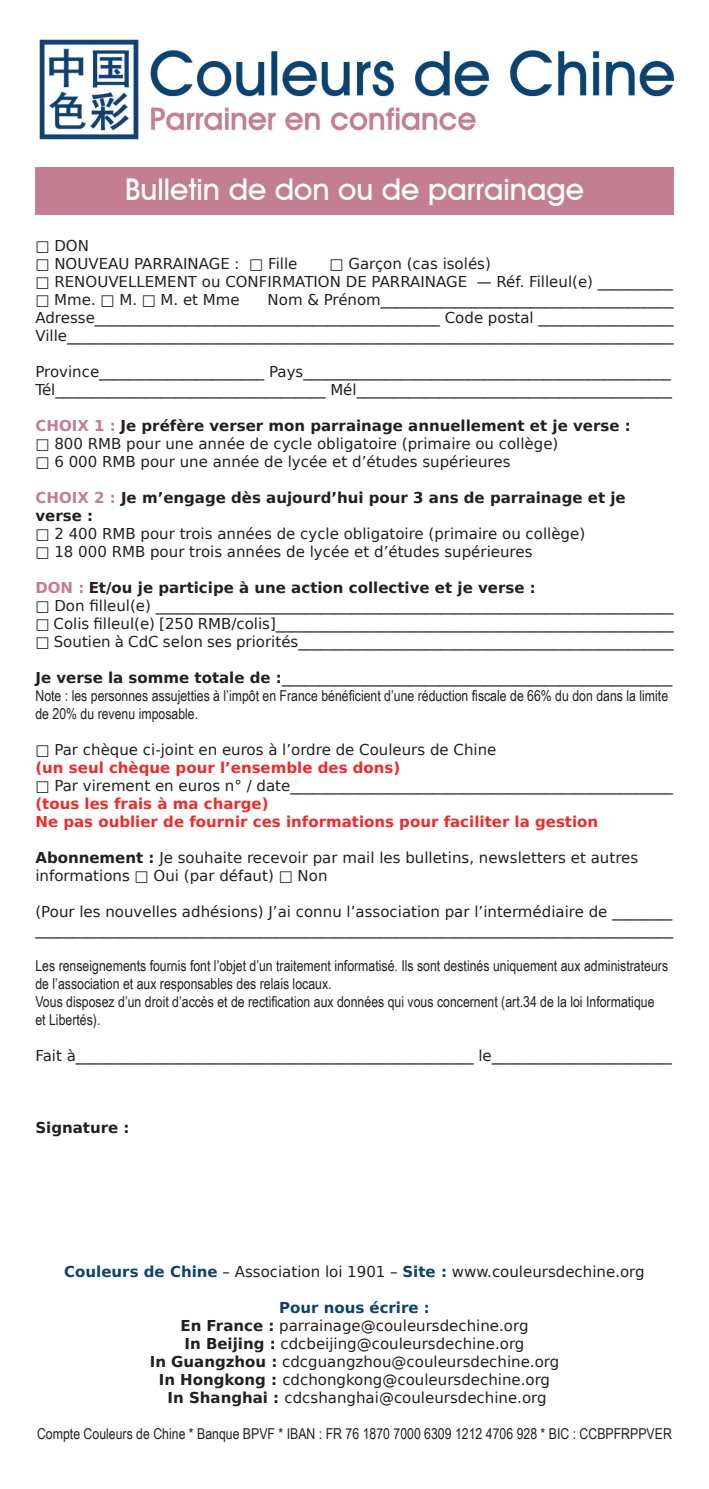
<style>
.page{position:relative;width:709px;height:1489px;background:#fff}
.page>*{position:absolute;margin:0;border:0;box-sizing:border-box;transform-origin:0 0}
.t1{font:500 30px "Avant Garde IT Cby BT";color:#fff}
.t2{font:15px/18px "DejaVu Sans";color:#231f20}
.t3{font:15px/18px "Arial Narrow";color:#231f20}
.t4{font:700 15px/18px "DejaVu Sans";color:#231f20}
.t5{font:700 15px/18px "DejaVu Sans";color:#ee2a2b}
.s1{color:#c37e91}
.s2{font-weight:700}
.s3{font-weight:700;color:#0e416c}
</style>
<div class="page">
<img style="left:39px;top:39px;width:634px;height:101px">
<div style="left:35px;top:167px;width:638px;height:48px;background:#c37e91"></div>
<h1 class="t1" style="left:125px;top:171px;width:460px">Bulletin de don ou de parrainage</h1>
<p class="t2" style="left:35px;top:236px;width:55px">□ DON</p>
<p class="t2" style="left:35px;top:254px;width:263px">□ NOUVEAU PARRAINAGE : □ Fille</p>
<p class="t2" style="left:329px;top:254px;width:163px">□ Garçon (cas isolés)</p>
<p class="t2" style="left:35px;top:272px;width:639px">□ RENOUVELLEMENT ou CONFIRMATION DE PARRAINAGE — Réf. Filleul(e) __________</p>
<p class="t2" style="left:35px;top:290px;width:206px">□ Mme. □ M. □ M. et Mme</p>
<p class="t2" style="left:35px;top:290px;width:639px;text-align:justify;text-indent:232px">Nom &amp; Prénom_______________________________________ Adresse______________________________________________ Code postal __________________ Ville_________________________________________________________________________________</p>
<p class="t2" style="left:35px;top:362px;width:638px">Province______________________ Pays_________________________________________________<br>Tél____________________________________ Mél__________________________________________</p>
<p class="t4" style="left:35px;top:416px;width:597px"><span class="s1">CHOIX 1 :</span> Je préfère verser mon parrainage annuellement et je verse :</p>
<p class="t2" style="left:35px;top:434px;width:524px">□ 800 RMB pour une année de cycle obligatoire (primaire ou collège)</p>
<p class="t2" style="left:35px;top:452px;width:476px">□ 6 000 RMB pour une année de lycée et d’études supérieures</p>
<p class="t4" style="left:35px;top:488px;width:592px"><span class="s1">CHOIX 2 :</span> Je m’engage dès aujourd’hui pour 3 ans de parrainage et je verse :</p>
<p class="t2" style="left:35px;top:524px;width:551px">□ 2 400 RMB pour trois années de cycle obligatoire (primaire ou collège)</p>
<p class="t2" style="left:35px;top:542px;width:498px">□ 18 000 RMB pour trois années de lycée et d’études supérieures</p>
<p class="t4" style="left:35px;top:578px;width:502px"><span class="s1">DON :</span> Et/ou je participe à une action collective et je verse :</p>
<p class="t2" style="left:35px;top:596px;width:639px">□ Don filleul(e) _____________________________________________________________________</p>
<p class="t2" style="left:35px;top:614px;width:639px">□ Colis filleul(e) [250 RMB/colis]_____________________________________________________</p>
<p class="t2" style="left:35px;top:632px;width:639px">□ Soutien à CdC selon ses priorités__________________________________________________</p>
<p class="t2" style="left:35px;top:668px;width:638px"><span class="s2">Je verse la somme totale de :</span>____________________________________________________</p>
<p class="t3" style="left:35px;top:686px;width:634px">Note : les personnes assujetties à l’impôt en France bénéficient d’une réduction fiscale de 66% du don dans la limite de 20% du revenu imposable.</p>
<p class="t2" style="left:35px;top:740px;width:462px">□ Par chèque ci-joint en euros à l’ordre de Couleurs de Chine</p>
<p class="t5" style="left:35px;top:758px;width:366px">(un seul chèque pour l’ensemble des dons)</p>
<p class="t2" style="left:35px;top:776px;width:639px">□ Par virement en euros n° / date___________________________________________________</p>
<p class="t5" style="left:35px;top:794px;width:564px">(tous les frais à ma charge)<br>Ne pas oublier de fournir ces informations pour faciliter la gestion</p>
<p class="t2" style="left:35px;top:848px;width:604px"><span class="s2">Abonnement :</span> Je souhaite recevoir par mail les bulletins, newsletters et autres informations □ Oui (par défaut) □ Non</p>
<p class="t2" style="left:35px;top:902px;width:639px">(Pour les nouvelles adhésions) J’ai connu l’association par l’intermédiaire de ________ _____________________________________________________________________________________</p>
<p class="t3" style="left:35px;top:956px;width:634px">Les renseignements fournis font l’objet d’un traitement informatisé. Ils sont destinés uniquement aux administrateurs de l’association et aux responsables des relais locaux.<br>Vous disposez d’un droit d’accès et de rectification aux données qui vous concernent (art.34 de la loi Informatique et Libertés).</p>
<p class="t2" style="left:35px;top:1046px;width:638px">Fait à_____________________________________________________ le________________________</p>
<p class="t4" style="left:35px;top:1118px;width:96px">Signature :</p>
<p class="t2" style="left:64px;top:1262px;width:582px"><span class="s3">Couleurs de Chine</span> – Association loi 1901 – <span class="s3">Site :</span> www.couleursdechine.org</p>
<p class="t2" style="left:150px;top:1298px;width:411px;text-align:center"><span class="s3">Pour nous écrire :<br></span><span class="s2">En France :</span> parrainage@couleursdechine.org<br><span class="s2">In Beijing :</span> cdcbeijing@couleursdechine.org<br><span class="s2">In Guangzhou :</span> cdcguangzhou@couleursdechine.org <span class="s2">In Hongkong :</span> cdchongkong@couleursdechine.org <span class="s2">In Shanghai :</span> cdcshanghai@couleursdechine.org</p>
<p class="t3" style="left:37px;top:1424px;width:636px">Compte Couleurs de Chine * Banque BPVF * IBAN : FR 76 1870 7000 6309 1212 4706 928 * BIC : CCBPFRPPVER</p>
</div>
